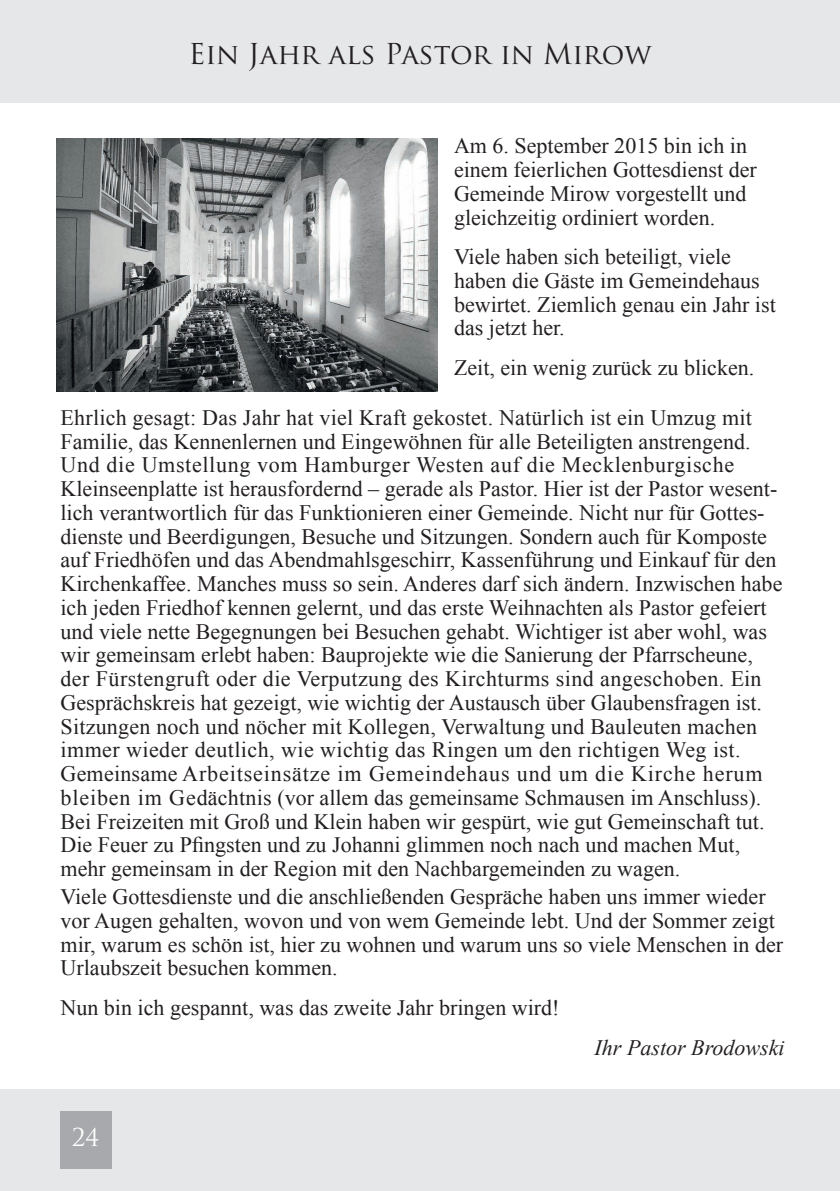
<style>
.page{position:relative;width:840px;height:1191px;background:#fff}
.page>*{position:absolute;margin:0;border:0;box-sizing:border-box;transform-origin:0 0}
.t1{font:28px "Trajan Pro";color:#231f20}
.t2{font:24px "Trajan Pro";color:#fff}
.t3{font:22px/23.8px "Times New Roman";color:#231f20}
.t4{font:italic 22px "Times New Roman";color:#231f20}
</style>
<div class="page">
<div style="left:0;top:1089px;width:839px;height:102px;background:#e6e7e9"></div>
<div style="left:0;top:0;width:839px;height:102px;background:#e6e7e9"></div>
<div style="left:60px;top:1110px;width:51px;height:58px;background:#a8a9ad"></div>
<img style="left:57px;top:138px;width:380px;height:253px">
<p class="t1" style="left:188px;top:36px;width:464px">Ein Jahr als Pastor in Mirow</p>
<p class="t3" style="left:454px;top:134px;width:304px">Am 6. September 2015 bin ich in einem feierlichen Gottesdienst der<br>Gemeinde Mirow vorgestellt und gleichzeitig ordiniert worden.</p>
<p class="t3" style="left:454px;top:245px;width:323px">Viele haben sich beteiligt, viele haben die Gäste im Gemeindehaus bewirtet. Ziemlich genau ein Jahr ist das jetzt her.</p>
<p class="t3" style="left:454px;top:355px;width:301px">Zeit, ein wenig zurück zu blicken.</p>
<p class="t3" style="left:60px;top:405px;width:723px">Ehrlich gesagt: Das Jahr hat viel Kraft gekostet. Natürlich ist ein Umzug mit Familie, das Kennenlernen und Eingewöhnen für alle Beteiligten anstrengend.<br>Und die Umstellung vom Hamburger Westen auf die Mecklenburgische Kleinseenplatte ist herausfordernd – gerade als Pastor. Hier ist der Pastor wesent&shy;lich verantwortlich für das Funktionieren einer Gemeinde. Nicht nur für Gottes&shy;dienste und Beerdigungen, Besuche und Sitzungen. Sondern auch für Komposte auf Friedhöfen und das Abendmahlsgeschirr, Kassenführung und Einkauf für den Kirchenkaffee. Manches muss so sein. Anderes darf sich ändern. Inzwischen habe ich jeden Friedhof kennen gelernt, und das erste Weihnachten als Pastor gefeiert und viele nette Begegnungen bei Besuchen gehabt. Wichtiger ist aber wohl, was wir gemeinsam erlebt haben: Bauprojekte wie die Sanierung der Pfarrscheune, der Fürstengruft oder die Verputzung des Kirchturms sind angeschoben. Ein Gesprächskreis hat gezeigt, wie wichtig der Austausch über Glaubensfragen ist.<br>Sitzungen noch und nöcher mit Kollegen, Verwaltung und Bauleuten machen immer wieder deutlich, wie wichtig das Ringen um den richtigen Weg ist.<br>Gemeinsame Arbeitseinsätze im Gemeindehaus und um die Kirche herum bleiben im Gedächtnis (vor allem das gemeinsame Schmausen im Anschluss).<br>Bei Freizeiten mit Groß und Klein haben wir gespürt, wie gut Gemeinschaft tut.<br>Die Feuer zu Pfingsten und zu Johanni glimmen noch nach und machen Mut, mehr gemeinsam in der Region mit den Nachbargemeinden zu wagen.</p>
<p class="t3" style="left:60px;top:884px;width:723px">Viele Gottesdienste und die anschließenden Gespräche haben uns immer wieder vor Augen gehalten, wovon und von wem Gemeinde lebt. Und der Sommer zeigt mir, warum es schön ist, hier zu wohnen und warum uns so viele Menschen in der Urlaubszeit besuchen kommen.</p>
<p class="t3" style="left:60px;top:995px;width:500px">Nun bin ich gespannt, was das zweite Jahr bringen wird!</p>
<p class="t4" style="left:594px;top:1032px;width:191px">Ihr Pastor Brodowski</p>
<p class="t2" style="left:72px;top:1122px;width:29px">24</p>
</div>
